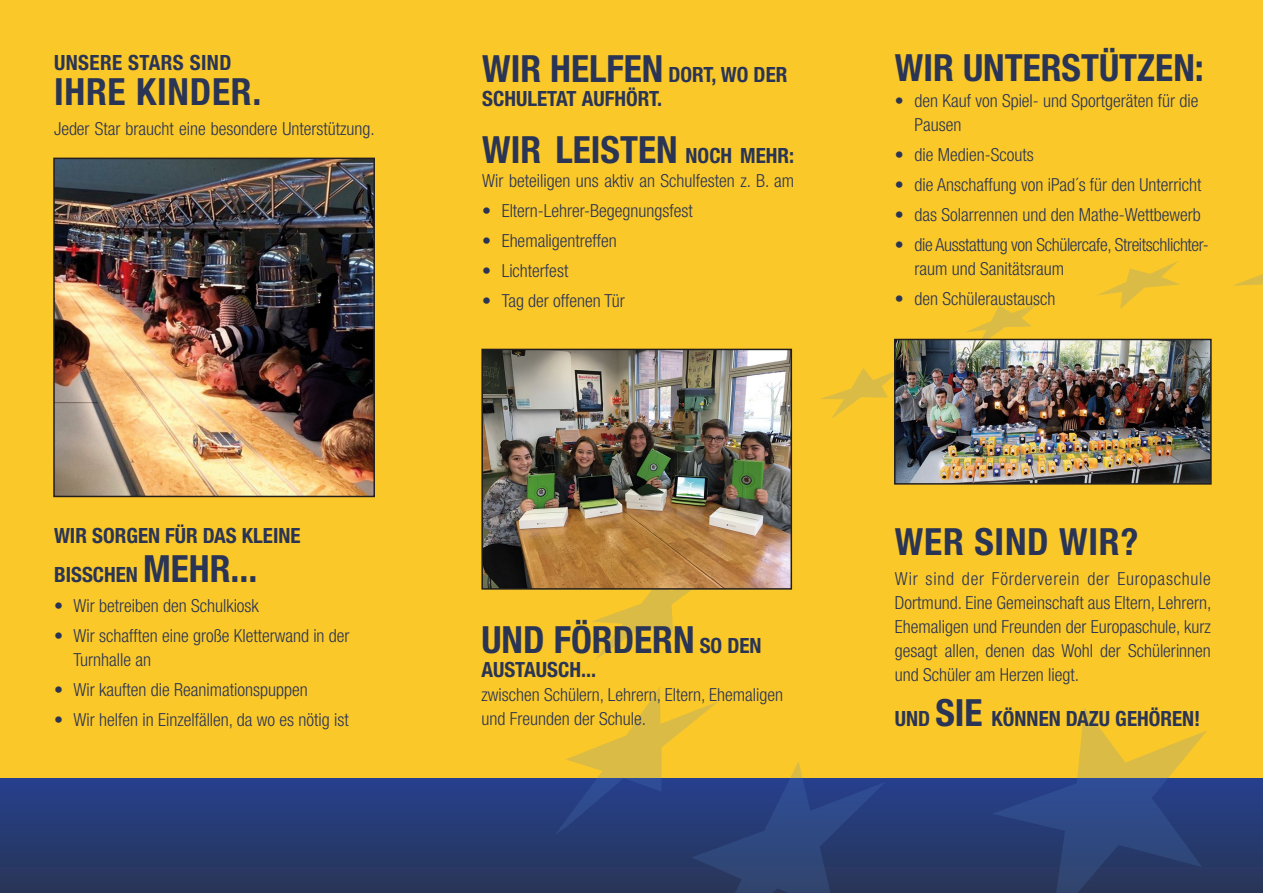
<style>
.page{position:relative;width:1263px;height:893px;background:#fac828}
.page>*{position:absolute;margin:0;border:0;box-sizing:border-box;transform-origin:0 0}
.t1{font:700 condensed 37.5px "Helvetica Neue LT Std";color:#2a3455}
.t2{font:700 condensed 37.5px "Helvetica Neue LT Std";letter-spacing:.02em;color:#2a3455}
.t3{font:700 condensed 21px/39px "Helvetica Neue LT Std";color:#2a3455}
.t4{font:700 condensed 21px "Helvetica Neue LT Std";letter-spacing:.02em;color:#2a3455}
.t5{font:300 condensed 18px/24px "Helvetica Neue LT Std";color:#2a3455}
.t6{font:300 condensed 18px/24px "Helvetica Neue LT Std";letter-spacing:-.02em;color:#2a3455}
.s1{font-size:37.5px}
.s2{font-size:21px}
</style>
<div class="page">
<div style="left:0;top:779px;width:1263px;height:114px;background:linear-gradient(to bottom,#25408d,#283557)"></div>
<img style="left:549px;top:261px;width:714px;height:632px">
<img style="left:897px;top:342px;width:312px;height:140px">
<div style="left:894px;top:339px;width:318px;height:146px;border:2px solid #231f20"></div>
<img style="left:484px;top:352px;width:305px;height:235px">
<div style="left:481px;top:349px;width:311px;height:241px;border:2px solid #231f20"></div>
<img style="left:56px;top:161px;width:316px;height:333px">
<div style="left:53px;top:158px;width:322px;height:339px;border:2px solid #231f20"></div>
<p class="t4" style="left:54px;top:50px;width:179px">UNSERE STARS SIND</p>
<h1 class="t2" style="left:54px;top:69px;width:209px">IHRE KINDER.</h1>
<p class="t5" style="left:54px;top:116px;width:322px">Jeder Star braucht eine besondere Unterstützung.</p>
<p class="t3" style="left:54px;top:515px;width:248px">WIR SORGEN FÜR DAS KLEINE<br>BISSCHEN <span class="s1">MEHR...</span></p>
<p class="t5" style="left:54px;top:593px;width:206px">• Wir betreiben den Schulkiosk</p>
<p class="t5" style="left:73px;top:623px;width:278px;text-indent:-19px">• Wir schafften eine große Kletterwand in der<br>Turnhalle an</p>
<p class="t5" style="left:54px;top:677px;width:255px">• Wir kauften die Reanimationspuppen</p>
<p class="t5" style="left:54px;top:707px;width:296px">• Wir helfen in Einzelfällen, da wo es nötig ist</p>
<p class="t3" style="left:482px;top:62px;width:307px;line-height:24px"><span class="s1">WIR HELFEN</span> DORT, WO DER<br>SCHULETAT AUFHÖRT.</p>
<h1 class="t1" style="left:482px;top:127px;width:314px">WIR LEISTEN <span class="s2">NOCH MEHR:</span></h1>
<p class="t5" style="left:482px;top:169px;width:314px">Wir beteiligen uns aktiv an Schulfesten z. B. am</p>
<p class="t5" style="left:482px;top:199px;width:212px">• Eltern-Lehrer-Begegnungsfest</p>
<p class="t5" style="left:482px;top:229px;width:136px">• Ehemaligentreffen</p>
<p class="t5" style="left:482px;top:259px;width:88px">• Lichterfest</p>
<p class="t5" style="left:482px;top:289px;width:144px">• Tag der offenen Tür</p>
<h1 class="t1" style="left:481px;top:617px;width:282px">UND FÖRDERN <span class="s2">SO DEN</span></h1>
<p class="t3" style="left:481px;top:649px;width:116px">AUSTAUSCH...</p>
<p class="t5" style="left:481px;top:682px;width:303px">zwischen Schülern, Lehrern, Eltern, Ehemaligen und Freunden der Schule.</p>
<h1 class="t1" style="left:895px;top:45px;width:310px">WIR UNTERSTÜTZEN:</h1>
<p class="t5" style="left:914px;top:88px;width:286px;text-indent:-19px">• den Kauf von Spiel- und Sportgeräten für die<br>Pausen</p>
<p class="t5" style="left:895px;top:142px;width:140px">• die Medien-Scouts</p>
<p class="t5" style="left:895px;top:172px;width:308px">• die Anschaffung von iPad´s für den Unterricht</p>
<p class="t5" style="left:895px;top:202px;width:307px">• das Solarrennen und den Mathe-Wettbewerb</p>
<p class="t6" style="left:914px;top:232px;width:296px;text-indent:-19px">• die Ausstattung von Schülercafe, Streitschlichter&shy;raum und Sanitätsraum</p>
<p class="t5" style="left:895px;top:286px;width:162px">• den Schüleraustausch</p>
<h1 class="t2" style="left:895px;top:519px;width:245px">WER SIND WIR?</h1>
<p class="t5" style="left:895px;top:567px;width:318px;text-align:justify">Wir sind der Förderverein der Europaschule Dortmund. Eine Gemeinschaft aus Eltern, Lehrern, Ehemaligen und Freunden der Europaschule, kurz gesagt allen, denen das Wohl der Schülerinnen und Schüler am Herzen liegt.</p>
<p class="t3" style="left:895px;top:699px;width:307px">UND <span class="s1">SIE</span> KÖNNEN DAZU GEHÖREN!</p>
</div>
